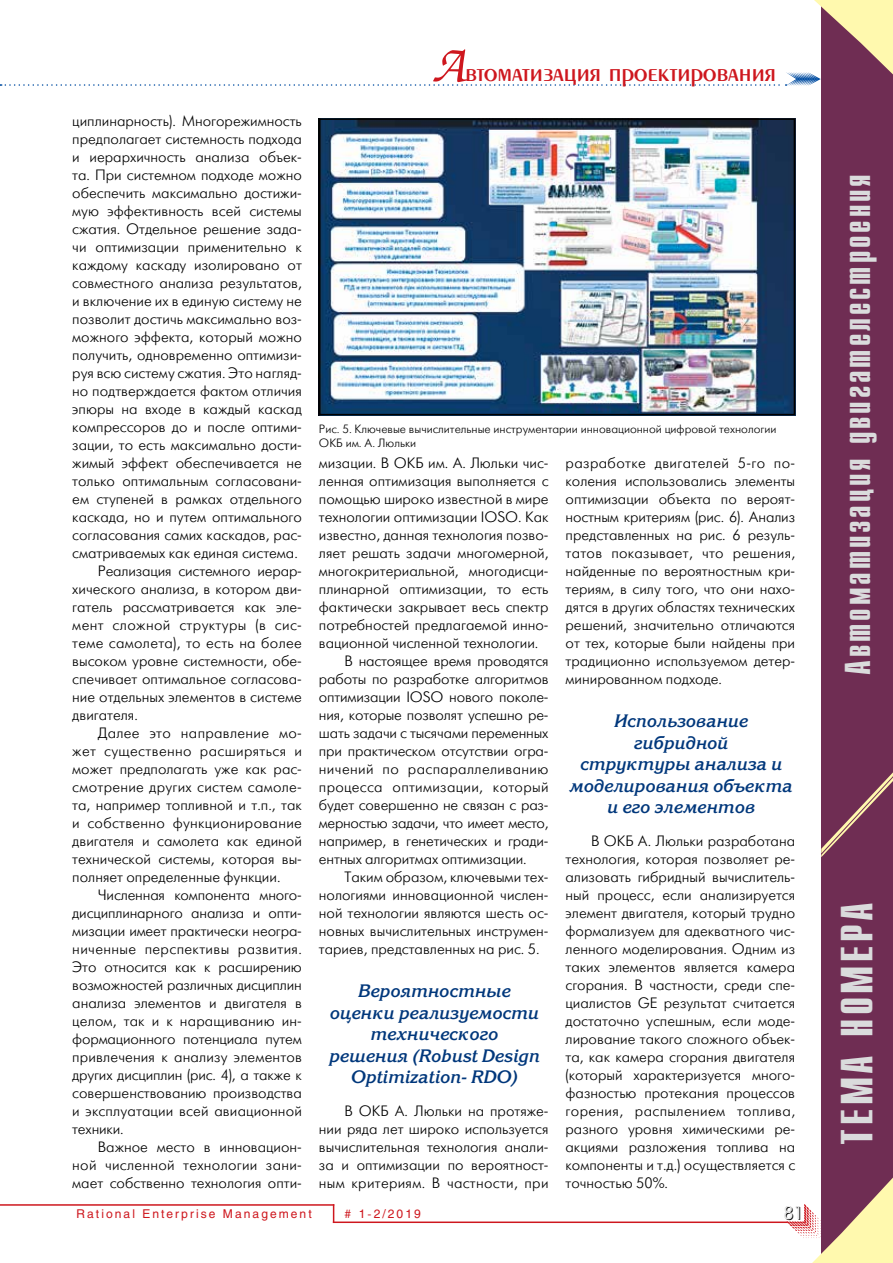
<style>
.page{position:relative;width:893px;height:1263px;background:#fff}
.page>*{position:absolute;margin:0;border:0;box-sizing:border-box;transform-origin:0 0}
.t1{font:700 45px "Compact C";letter-spacing:.08em;color:#dadbdc}
.t2{font:700 36px "Compact C";letter-spacing:.08em;color:#dadbdc}
.t3{font:27px "Penta Demi";color:#ce171e}
.t4{font:italic 700 18px/21.6px "Korinna C";color:#00377b;text-align:center}
.t5{font:18px "Futuris Shadow C";color:#000}
.t6{font:15px/18px "Futuris Light C";color:#000;text-align:justify}
.t7{font:15px "Futuris Light C";letter-spacing:.02em;color:#000}
.t8{font:15px "Futuris Light C";letter-spacing:.025em;color:#000}
.t9{font:15px "Futuris Light C";letter-spacing:-.02em;color:#000}
.t10{font:12px/14.4px "Futuris Light C";color:#000}
.t11{font:12px "Helios";letter-spacing:.17em;color:#ce171e}
.s1{font-family:"Zapf Chancery C";font-size:54px}
</style>
<div class="page">
<hr style="left:0;top:1204px;width:334px;height:2px;background:#ce171e">
<svg style="left:333px;top:1206px;width:1px;height:15px"></svg>
<hr style="left:333px;top:1221px;width:455px;height:2px;background:#ce171e">
<div style="left:821px;top:0;width:72px;height:1263px;background:#6f2d53"></div>
<svg style="left:821px;top:772px;width:72px;height:85px"></svg>
<svg style="left:0;top:0;width:893px;height:86px"></svg>
<svg style="left:787px;top:1177px;width:106px;height:86px"></svg>
<img style="left:322px;top:121px;width:470px;height:291px">
<div style="left:319px;top:118px;width:476px;height:297px;border:2px solid #000"></div>
<p class="t6" style="left:72px;top:112px;width:231px">циплинарность). Многорежимность</p>
<p class="t6" style="left:72px;top:130px;width:231px">предполагает системность подхода</p>
<p class="t6" style="left:72px;top:148px;width:231px">и иерархичность анализа объек-</p>
<p class="t6" style="left:72px;top:166px;width:231px">та. При системном подходе можно</p>
<p class="t6" style="left:72px;top:184px;width:231px">обеспечить максимально достижи-</p>
<p class="t6" style="left:72px;top:202px;width:231px">мую эффективность всей системы</p>
<p class="t6" style="left:72px;top:220px;width:231px">сжатия. Отдельное решение зада-</p>
<p class="t6" style="left:72px;top:238px;width:231px">чи оптимизации применительно к</p>
<p class="t6" style="left:72px;top:256px;width:231px">каждому каскаду изолировано от</p>
<p class="t6" style="left:72px;top:274px;width:231px">совместного анализа результатов,</p>
<p class="t6" style="left:72px;top:292px;width:231px">и включение их в единую систему не</p>
<p class="t6" style="left:72px;top:310px;width:231px">позволит достичь максимально воз-</p>
<p class="t6" style="left:72px;top:328px;width:231px">можного эффекта, который можно</p>
<p class="t6" style="left:72px;top:346px;width:231px">получить, одновременно оптимизи-</p>
<p class="t6" style="left:72px;top:364px;width:231px">руя всю систему сжатия. Это нагляд-</p>
<p class="t6" style="left:72px;top:382px;width:231px">но подтверждается фактом отличия</p>
<p class="t6" style="left:72px;top:400px;width:231px">эпюры на входе в каждый каскад</p>
<p class="t6" style="left:72px;top:418px;width:231px">компрессоров до и после оптими-</p>
<p class="t6" style="left:72px;top:436px;width:231px">зации, то есть максимально дости-</p>
<p class="t6" style="left:72px;top:454px;width:231px">жимый эффект обеспечивается не</p>
<p class="t6" style="left:72px;top:472px;width:231px">только оптимальным согласовани-</p>
<p class="t6" style="left:72px;top:490px;width:231px">ем ступеней в рамках отдельного</p>
<p class="t6" style="left:72px;top:508px;width:231px">каскада, но и путем оптимального</p>
<p class="t6" style="left:72px;top:526px;width:231px">согласования самих каскадов, рас-</p>
<p class="t6" style="left:72px;top:544px;width:227px">сматриваемых как единая система.</p>
<p class="t6" style="left:98px;top:562px;width:206px">Реализация системного иерар-</p>
<p class="t6" style="left:72px;top:580px;width:231px">хического анализа, в котором дви-</p>
<p class="t6" style="left:72px;top:598px;width:231px">гатель рассматривается как эле-</p>
<p class="t8" style="left:72px;top:617px;width:231px">мент сложной структуры (в сис-</p>
<p class="t7" style="left:72px;top:635px;width:231px">теме самолета), то есть на более</p>
<p class="t6" style="left:72px;top:652px;width:231px">высоком уровне системности, обе-</p>
<p class="t6" style="left:72px;top:670px;width:231px">спечивает оптимальное согласова-</p>
<p class="t6" style="left:72px;top:688px;width:231px">ние отдельных элементов в системе</p>
<p class="t6" style="left:72px;top:706px;width:67px">двигателя.</p>
<p class="t7" style="left:98px;top:725px;width:206px">Далее это направление мо-</p>
<p class="t8" style="left:72px;top:743px;width:231px">жет существенно расширяться и</p>
<p class="t6" style="left:72px;top:760px;width:231px">может предполагать уже как рас-</p>
<p class="t7" style="left:72px;top:779px;width:231px">смотрение других систем самоле-</p>
<p class="t6" style="left:72px;top:796px;width:231px">та, например топливной и т.п., так</p>
<p class="t7" style="left:72px;top:815px;width:231px">и собственно функционирование</p>
<p class="t6" style="left:72px;top:832px;width:231px">двигателя и самолета как единой</p>
<p class="t6" style="left:72px;top:850px;width:231px">технической системы, которая вы-</p>
<p class="t6" style="left:72px;top:868px;width:210px">полняет определенные функции.</p>
<p class="t6" style="left:98px;top:886px;width:206px">Численная компонента много-</p>
<p class="t6" style="left:72px;top:904px;width:231px">дисциплинарного анализа и опти-</p>
<p class="t6" style="left:72px;top:922px;width:231px">мизации имеет практически неогра-</p>
<p class="t8" style="left:72px;top:941px;width:231px">ниченные перспективы развития.</p>
<p class="t6" style="left:72px;top:958px;width:231px">Это относится как к расширению</p>
<p class="t6" style="left:72px;top:976px;width:231px">возможностей различных дисциплин</p>
<p class="t6" style="left:72px;top:994px;width:231px">анализа элементов и двигателя в</p>
<p class="t6" style="left:72px;top:1012px;width:231px">целом, так и к наращиванию ин-</p>
<p class="t6" style="left:72px;top:1030px;width:231px">формационного потенциала путем</p>
<p class="t6" style="left:72px;top:1048px;width:231px">привлечения к анализу элементов</p>
<p class="t6" style="left:72px;top:1066px;width:231px">других дисциплин (рис. 4), а также к</p>
<p class="t6" style="left:72px;top:1084px;width:231px">совершенствованию производства</p>
<p class="t6" style="left:72px;top:1102px;width:231px">и эксплуатации всей авиационной</p>
<p class="t6" style="left:72px;top:1120px;width:53px">техники.</p>
<p class="t6" style="left:98px;top:1138px;width:206px">Важное место в инновацион-</p>
<p class="t7" style="left:72px;top:1157px;width:231px">ной численной технологии зани-</p>
<p class="t6" style="left:72px;top:1174px;width:231px">мает собственно технология опти-</p>
<h3 class="t3" style="left:432px;top:59px;width:346px"><span class="s1">А</span>втоматизация проектирования</h3>
<p class="t10" style="left:319px;top:422px;width:459px">Рис. 5. Ключевые вычислительные инструментарии инновационной цифровой технологии<br>ОКБ им. А. Люльки</p>
<p class="t6" style="left:319px;top:454px;width:231px">мизации. В ОКБ им. А. Люльки чис-</p>
<p class="t6" style="left:319px;top:472px;width:231px">ленная оптимизация выполняется с</p>
<p class="t6" style="left:319px;top:490px;width:231px">помощью широко известной в мире</p>
<p class="t6" style="left:319px;top:508px;width:231px">технологии оптимизации IOSO. Как</p>
<p class="t6" style="left:319px;top:526px;width:231px">известно, данная технология позво-</p>
<p class="t6" style="left:319px;top:544px;width:231px">ляет решать задачи многомерной,</p>
<p class="t6" style="left:319px;top:562px;width:231px">многокритериальной, многодисци-</p>
<p class="t6" style="left:319px;top:580px;width:231px">плинарной оптимизации, то есть</p>
<p class="t6" style="left:319px;top:598px;width:231px">фактически закрывает весь спектр</p>
<p class="t6" style="left:319px;top:616px;width:231px">потребностей предлагаемой инно-</p>
<p class="t6" style="left:319px;top:634px;width:221px">вационной численной технологии.</p>
<p class="t6" style="left:344px;top:652px;width:206px">В настоящее время проводятся</p>
<p class="t6" style="left:319px;top:670px;width:231px">работы по разработке алгоритмов</p>
<p class="t6" style="left:319px;top:688px;width:231px">оптимизации IOSO нового поколе-</p>
<p class="t6" style="left:319px;top:706px;width:231px">ния, которые позволят успешно ре-</p>
<p class="t6" style="left:319px;top:724px;width:231px">шать задачи с тысячами переменных</p>
<p class="t6" style="left:319px;top:742px;width:231px">при практическом отсутствии огра-</p>
<p class="t8" style="left:319px;top:761px;width:231px">ничений по распараллеливанию</p>
<p class="t7" style="left:319px;top:779px;width:231px">процесса оптимизации, который</p>
<p class="t6" style="left:319px;top:796px;width:231px">будет совершенно не связан с раз-</p>
<p class="t9" style="left:319px;top:815px;width:231px">мерностью задачи, что имеет место,</p>
<p class="t6" style="left:319px;top:832px;width:231px">например, в генетических и гради-</p>
<p class="t6" style="left:319px;top:850px;width:209px">ентных алгоритмах оптимизации.</p>
<p class="t6" style="left:344px;top:868px;width:206px">Таким образом, ключевыми тех-</p>
<p class="t6" style="left:319px;top:886px;width:231px">нологиями инновационной числен-</p>
<p class="t6" style="left:319px;top:904px;width:231px">ной технологии являются шесть ос-</p>
<p class="t6" style="left:319px;top:922px;width:231px">новных вычислительных инструмен-</p>
<p class="t6" style="left:319px;top:940px;width:222px">тариев, представленных на рис. 5.</p>
<p class="t4" style="left:328px;top:981px;width:212px">Вероятностные оценки реализуемости технического решения (Robust Design<br>Optimization- RDO)</p>
<p class="t6" style="left:319px;top:1102px;width:231px;text-indent:26px">В ОКБ А. Люльки на протяже&shy;нии ряда лет широко используется вычислительная технология анали&shy;за и оптимизации по вероятност&shy;ным критериям. В частности, при</p>
<p class="t6" style="left:566px;top:454px;width:231px">разработке двигателей 5-го по&shy;коления использовались элементы оптимизации объекта по вероят&shy;ностным критериям (рис. 6). Анализ представленных на рис. 6 резуль&shy;татов показывает, что решения, найденные по вероятностным кри&shy;териям, в силу того, что они нахо&shy;дятся в других областях технических решений, значительно отличаются от тех, которые были найдены при традиционно используемом детер&shy;минированном подходе.</p>
<p class="t4" style="left:569px;top:711px;width:224px">Использование гибридной<br>структуры анализа и моделирования объекта и его элементов</p>
<p class="t6" style="left:566px;top:832px;width:231px;text-indent:26px">В ОКБ А. Люльки разработана технология, которая позволяет ре&shy;ализовать гибридный вычислитель&shy;ный процесс, если анализируется элемент двигателя, который трудно формализуем для адекватного чис&shy;ленного моделирования. Одним из таких элементов является камера сгорания. В частности, среди спе&shy;циалистов GE результат считается достаточно успешным, если моде&shy;лирование такого сложного объек&shy;та, как камера сгорания двигателя (который характеризуется много&shy;фазностью протекания процессов горения, распылением топлива, разного уровня химическими ре&shy;акциями разложения топлива на компоненты и т.д.) осуществляется с точностью 50%.</p>
<p class="t11" style="left:77px;top:1207px;width:237px">Rational Enterprise Management</p>
<p class="t5" style="left:784px;top:1204px;width:21px">81</p>
<p class="t11" style="left:345px;top:1207px;width:78px"># 1-2/2019</p>
<h2 class="t2" style="left:840px;top:675px;width:502px;rotate:-90deg">Автоматизация двигателестроения</h2>
<h1 class="t1" style="left:835px;top:1144px;width:244px;rotate:-90deg">ТЕМА НОМЕРА</h1>
</div>
